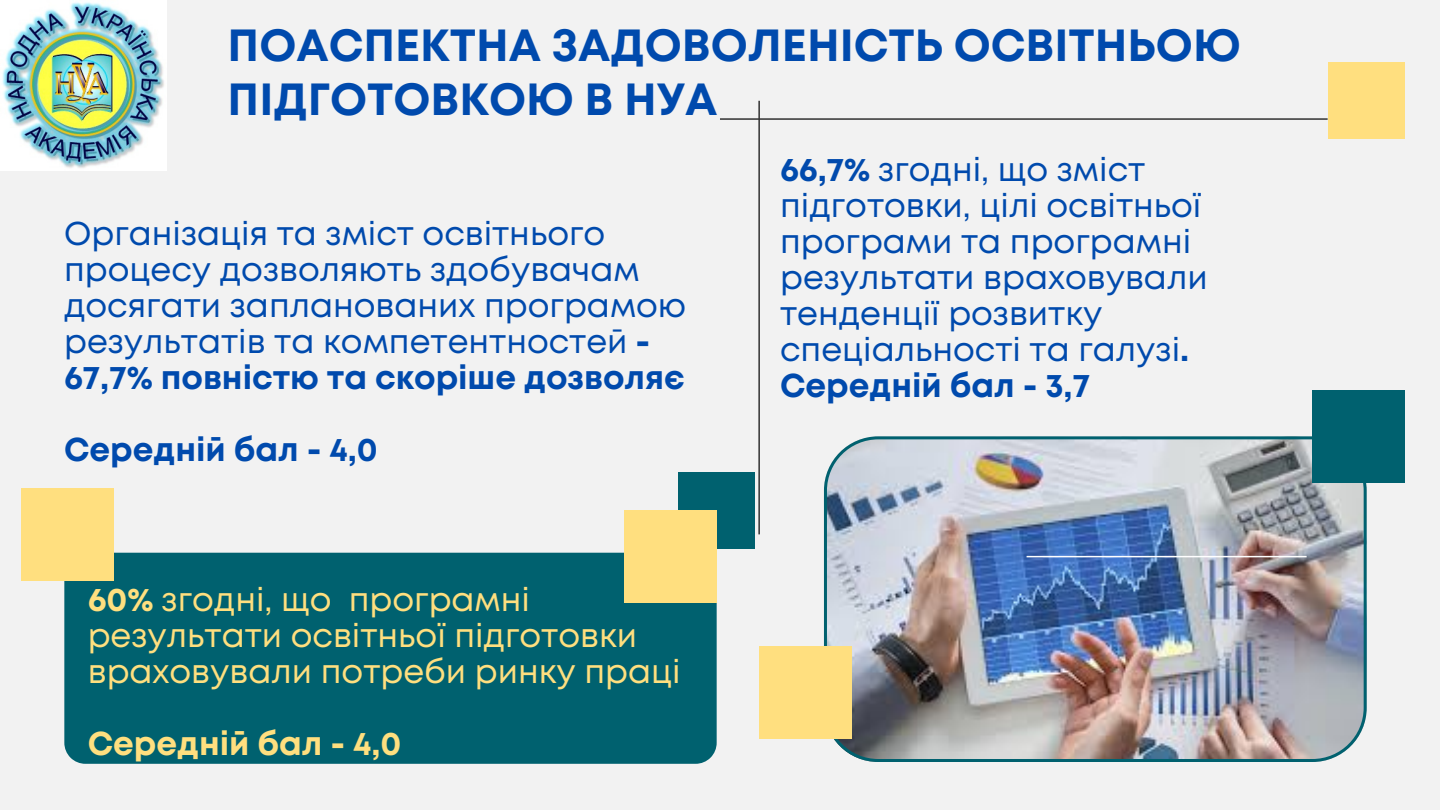
<style>
.page{position:relative;width:1440px;height:810px;background:#f2f2f2}
.page>*{position:absolute;margin:0;border:0;box-sizing:border-box;transform-origin:0 0}
.t1{font:700 45px/54px "Mont";color:#004aad}
.t2{font:33px/36px "Mont";color:#004aad}
.t3{font:33px/36px "Mont";color:#ffdf7f}
.t4{font:700 33px "Mont";color:#004aad}
.t5{font:700 33px "Mont";color:#ffdf7f}
.s1{font-weight:700}
</style>
<div class="page">
<hr style="left:758px;top:101px;width:2px;height:433px;background:#323232">
<hr style="left:720px;top:118px;width:608px;height:2px;background:#323232">
<img style="left:824px;top:436px;width:543px;height:326px">
<div style="left:678px;top:472px;width:77px;height:77px;background:#00616f"></div>
<div style="left:1328px;top:62px;width:76px;height:77px;background:#ffdf7f"></div>
<div style="left:64px;top:553px;width:653px;height:211px;background:#00616f"></div>
<hr style="left:1027px;top:556px;width:280px;height:1px;background:#fff">
<div style="left:1313px;top:390px;width:92px;height:93px;background:#00616f"></div>
<div style="left:624px;top:510px;width:93px;height:93px;background:#ffdf7f"></div>
<div style="left:22px;top:488px;width:92px;height:93px;background:#ffdf7f"></div>
<div style="left:759px;top:646px;width:93px;height:93px;background:#ffdf7f"></div>
<img style="left:0;top:0;width:166px;height:171px">
<p class="t1" style="left:228px;top:21px;width:1015px">ПОАСПЕКТНА ЗАДОВОЛЕНІСТЬ ОСВІТНЬОЮ<br>ПІДГОТОВКОЮ В НУА</p>
<p class="t2" style="left:780px;top:154px;width:429px"><span class="s1">66,7%</span> згодні, що зміст підготовки, цілі освітньої програми та програмні результати враховували тенденції розвитку спеціальності та галузі<span class="s1">.</span></p>
<p class="t4" style="left:780px;top:374px;width:311px">Середній бал - 3,7</p>
<p class="t2" style="left:64px;top:218px;width:624px">Організація та зміст освітнього процесу дозволяють здобувачам досягати запланованих програмою результатів та компетентностей <span class="s1">- 67,7% повністю та скоріше дозволяє</span></p>
<p class="t4" style="left:64px;top:437px;width:315px">Середній бал - 4,0</p>
<p class="t3" style="left:88px;top:584px;width:594px"><span class="s1">60%</span> згодні, що програмні результати освітньої підготовки враховували потреби ринку праці</p>
<h1 class="t5" style="left:88px;top:731px;width:315px">Середній бал - 4,0</h1>
</div>
